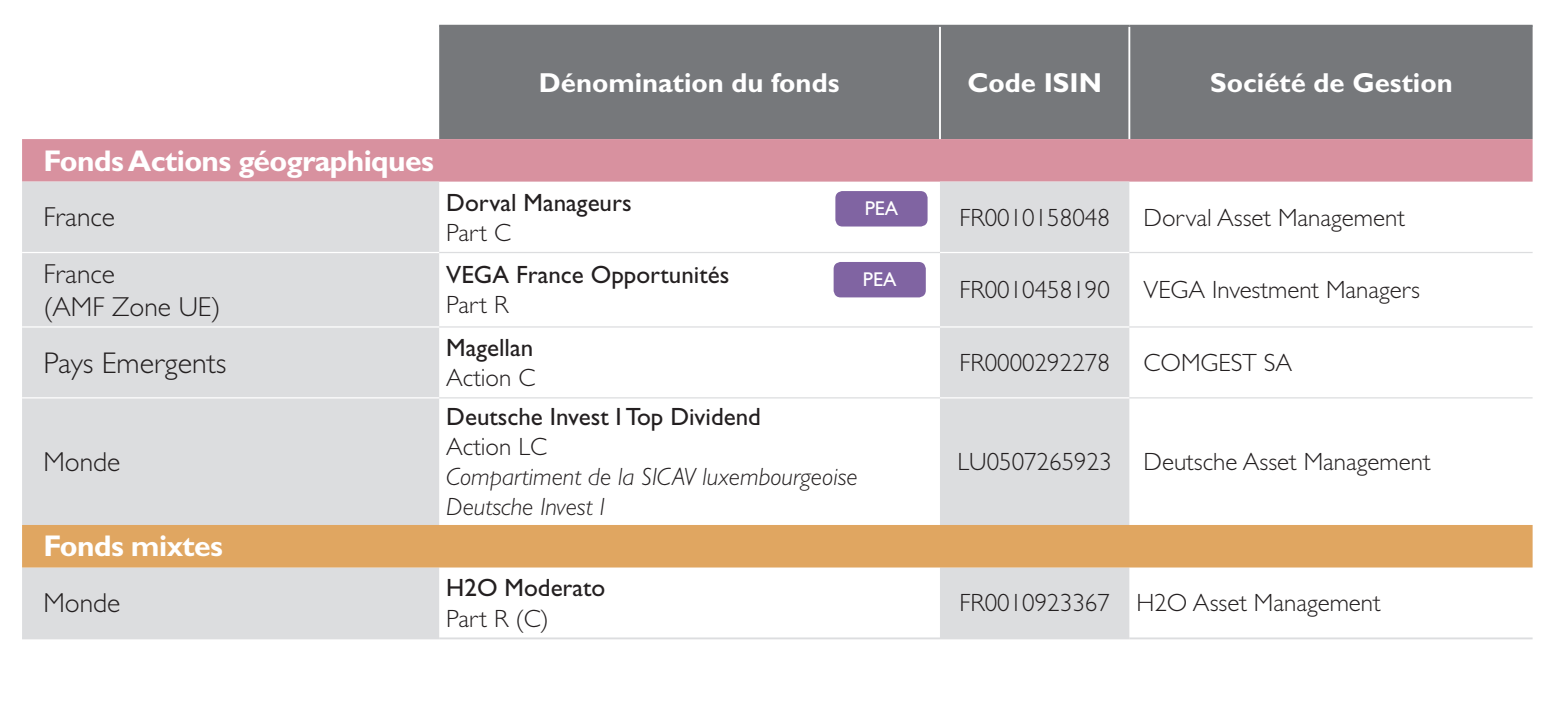
<style>
.page{position:relative;width:1560px;height:709px;background:#fff}
.page>*{position:absolute;margin:0;border:0;box-sizing:border-box;transform-origin:0 0}
.t1{font:700 30px "Gill Sans Std";letter-spacing:-.02em;color:#fff}
.t2{font:300 30px "Gill Sans Std";color:#231f20}
.t3{font:700 27.5px "Gill Sans Std";color:#fff}
.t4{font:300 27.5px "Gill Sans Std";color:#231f20}
.t5{font:300 25px "Gill Sans Std";color:#231f20}
.t6{font:25px "Gill Sans Std";color:#231f20}
.t7{font:italic 300 25px "Gill Sans Std";color:#231f20}
.t8{font:20px "Gill Sans Std";color:#fff}
</style>
<div class="page">
<div style="left:439px;top:27px;width:1093px;height:112px;background:#76787b"></div>
<div style="left:22px;top:139px;width:1510px;height:43px;background:#d8919f"></div>
<svg style="left:22px;top:182px;width:1107px;height:455px;fill:#dcdddf"></svg>
<div style="left:22px;top:525px;width:1510px;height:42px;background:#e0a661"></div>
<hr style="left:938px;top:27px;width:2px;height:112px;background:#fff">
<hr style="left:1128px;top:27px;width:2px;height:112px;background:#fff">
<hr style="left:439px;top:637px;width:500px;height:2px;background:#dcdddf">
<hr style="left:1129px;top:637px;width:403px;height:2px;background:#dcdddf">
<hr style="left:439px;top:25px;width:500px;height:2px;background:#76787b">
<hr style="left:939px;top:25px;width:190px;height:2px;background:#76787b">
<hr style="left:1129px;top:25px;width:403px;height:2px;background:#76787b">
<hr style="left:22px;top:252px;width:417px;height:1px;background:#fff">
<hr style="left:939px;top:252px;width:190px;height:1px;background:#fff">
<hr style="left:22px;top:326px;width:417px;height:1px;background:#fff">
<hr style="left:939px;top:326px;width:190px;height:1px;background:#fff">
<hr style="left:22px;top:397px;width:417px;height:1px;background:#fff">
<hr style="left:939px;top:397px;width:190px;height:1px;background:#fff">
<hr style="left:439px;top:252px;width:500px;height:1px;background:#dcdddf">
<hr style="left:439px;top:326px;width:500px;height:1px;background:#dcdddf">
<hr style="left:439px;top:397px;width:500px;height:1px;background:#dcdddf">
<hr style="left:1129px;top:252px;width:403px;height:1px;background:#dcdddf">
<hr style="left:1129px;top:326px;width:403px;height:1px;background:#dcdddf">
<hr style="left:1129px;top:397px;width:403px;height:1px;background:#dcdddf">
<hr style="left:22px;top:637px;width:417px;height:2px;background:#dcdddf">
<hr style="left:939px;top:637px;width:190px;height:2px;background:#dcdddf">
<div style="left:835px;top:191px;width:92px;height:35px;background:#8064a2;border-radius:7px"></div>
<div style="left:833px;top:262px;width:92px;height:35px;background:#8064a2;border-radius:7px"></div>
<p class="t3" style="left:538px;top:66px;width:302px">Dénomination du fonds</p>
<p class="t3" style="left:967px;top:66px;width:136px">Code ISIN</p>
<p class="t3" style="left:1209px;top:66px;width:244px">Société de Gestion</p>
<p class="t1" style="left:43px;top:143px;width:392px">Fonds Actions géographiques</p>
<p class="t4" style="left:43px;top:202px;width:73px">France</p>
<p class="t4" style="left:43px;top:258px;width:73px">France</p>
<p class="t4" style="left:43px;top:291px;width:179px">(AMF Zone UE)</p>
<p class="t2" style="left:43px;top:346px;width:185px">Pays Emergents</p>
<p class="t4" style="left:43px;top:446px;width:79px">Monde</p>
<p class="t1" style="left:43px;top:528px;width:181px">Fonds mixtes</p>
<p class="t4" style="left:43px;top:587px;width:79px">Monde</p>
<p class="t6" style="left:446px;top:188px;width:187px">Dorval Manageurs</p>
<p class="t5" style="left:446px;top:218px;width:66px">Part C</p>
<p class="t6" style="left:446px;top:260px;width:284px">VEGA France Opportunités</p>
<p class="t5" style="left:446px;top:291px;width:64px">Part R</p>
<p class="t6" style="left:446px;top:333px;width:88px">Magellan</p>
<p class="t5" style="left:446px;top:363px;width:91px">Action C</p>
<p class="t8" style="left:864px;top:197px;width:35px">PEA</p>
<p class="t8" style="left:862px;top:268px;width:35px">PEA</p>
<p class="t6" style="left:446px;top:402px;width:316px">Deutsche Invest I Top Dividend</p>
<p class="t5" style="left:446px;top:432px;width:102px">Action LC</p>
<p class="t7" style="left:446px;top:462px;width:413px">Compartiment de la SICAV luxembourgeoise</p>
<p class="t7" style="left:446px;top:492px;width:160px">Deutsche Invest I</p>
<p class="t6" style="left:446px;top:573px;width:161px">H2O Moderato</p>
<p class="t5" style="left:446px;top:604px;width:104px">Part R (C)</p>
<p class="t5" style="left:959px;top:203px;width:152px">FR0010158048</p>
<p class="t5" style="left:1143px;top:203px;width:263px">Dorval Asset Management</p>
<p class="t5" style="left:959px;top:276px;width:152px">FR0010458190</p>
<p class="t5" style="left:1143px;top:276px;width:278px">VEGA Investment Managers</p>
<p class="t5" style="left:959px;top:348px;width:152px">FR0000292278</p>
<p class="t5" style="left:1143px;top:348px;width:150px">COMGEST SA</p>
<p class="t5" style="left:957px;top:447px;width:156px">LU0507265923</p>
<p class="t5" style="left:1143px;top:447px;width:288px">Deutsche Asset Management</p>
<p class="t5" style="left:959px;top:589px;width:152px">FR0010923367</p>
<p class="t5" style="left:1136px;top:589px;width:246px">H2O Asset Management</p>
</div>
